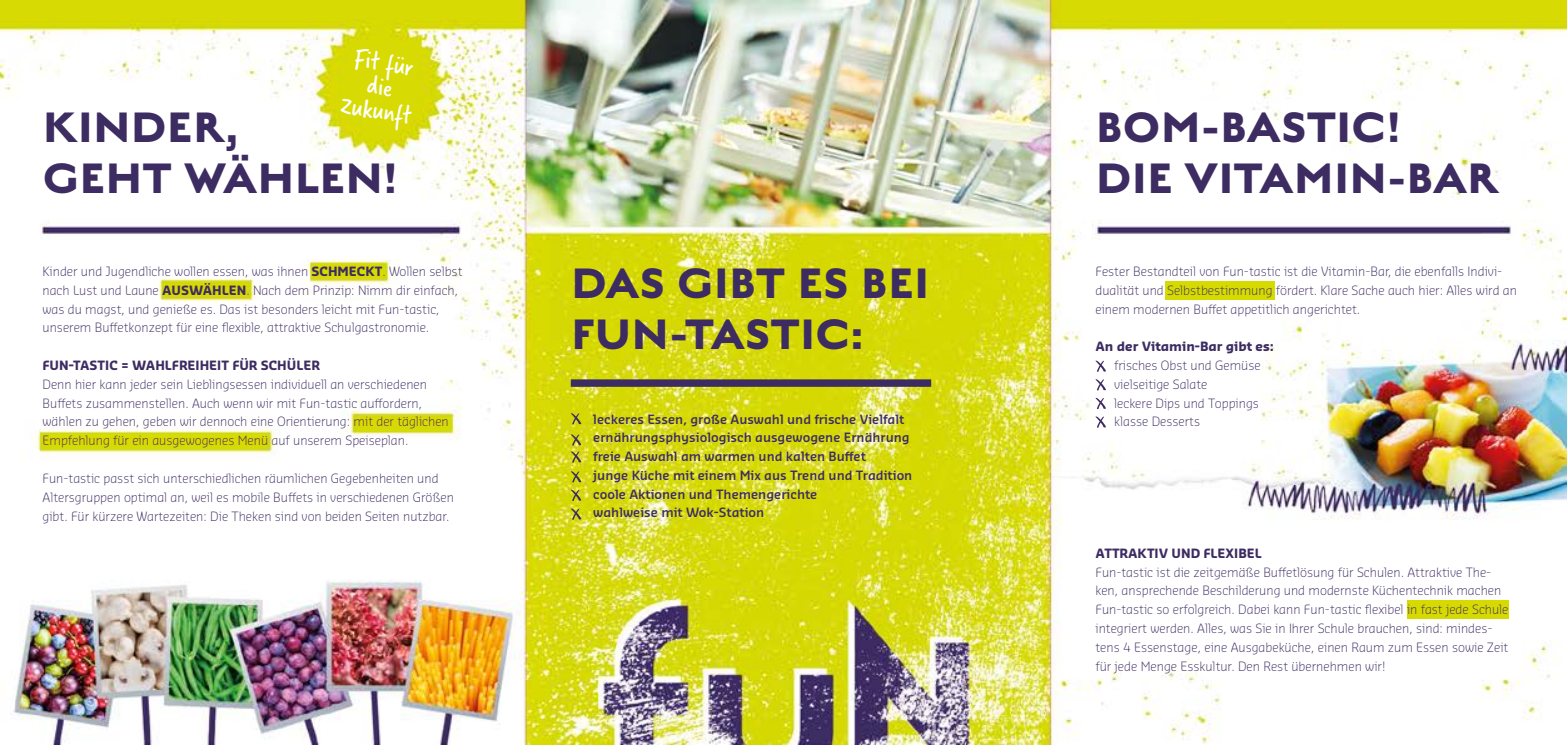
<style>
.page{position:relative;width:1567px;height:745px;background:#fff}
.page>*{position:absolute;margin:0;border:0;box-sizing:border-box;transform-origin:0 0}
.t1{font:700 47.5px/51.2px "English Grotesque";letter-spacing:-.01em;color:#3d2c62}
.t2{font:26.88px/24px "Verveine";color:#fff;text-align:center}
.t3{font:300 12.5px/18.8px "Sansa Pro";color:#3d2c62}
.t4{font:600 12.5px/18.8px "Sansa Pro";color:#3d2c62}
.t5{font:700 12.5px "Sansa Pro";color:#3d2c62}
.s1{font-weight:700}
</style>
<div class="page">
<img style="left:0;top:0;width:1566px;height:744px">
<div style="left:570px;top:379px;width:361px;height:7px;background:#3d2c62"></div>
<svg style="left:570px;top:413px;width:11px;height:11px"></svg>
<svg style="left:570px;top:434px;width:11px;height:11px"></svg>
<svg style="left:570px;top:451px;width:11px;height:11px"></svg>
<svg style="left:570px;top:471px;width:11px;height:11px"></svg>
<svg style="left:570px;top:489px;width:11px;height:12px"></svg>
<svg style="left:570px;top:508px;width:11px;height:11px"></svg>
<div style="left:1164px;top:281px;width:110px;height:18px;background:#d7da00"></div>
<div style="left:1406px;top:599px;width:102px;height:19px;background:#d7da00"></div>
<svg style="left:1094px;top:360px;width:12px;height:12px"></svg>
<svg style="left:1094px;top:379px;width:12px;height:11px"></svg>
<svg style="left:1094px;top:397px;width:12px;height:12px"></svg>
<svg style="left:1094px;top:416px;width:12px;height:11px"></svg>
<h2 class="t2" style="left:350px;top:45px;width:73px;rotate:9deg">Fit für die<br>Zukunft</h2>
<h1 class="t1" style="left:43px;top:102px;width:357px">KINDER,<br>GEHT WÄHLEN!</h1>
<p class="t3" style="left:43px;top:261px;width:421px">Kinder und Jugendliche wollen essen, was ihnen <span class="s1">SCHMECKT</span>. Wollen selbst nach Lust und Laune <span class="s1">AUSWÄHLEN</span>. Nach dem Prinzip: Nimm dir einfach, was du magst, und genieße es. Das ist besonders leicht mit Fun-tastic, unserem Buffetkonzept für eine flexible, attraktive Schulgastronomie.</p>
<p class="t5" style="left:43px;top:357px;width:279px">FUN-TASTIC = WAHLFREIHEIT FÜR SCHÜLER</p>
<p class="t3" style="left:43px;top:374px;width:408px">Denn hier kann jeder sein Lieblingsessen individuell an verschiedenen Buffets zusammenstellen. Auch wenn wir mit Fun-tastic auffordern, wählen zu gehen, geben wir dennoch eine Orientierung: mit der täglichen Empfehlung für ein ausgewogenes Menü auf unserem Speiseplan.</p>
<p class="t3" style="left:43px;top:468px;width:413px">Fun-tastic passt sich unterschiedlichen räumlichen Gegebenheiten und<br>Altersgruppen optimal an, weil es mobile Buffets in verschiedenen Größen gibt. Für kürzere Wartezeiten: Die Theken sind von beiden Seiten nutzbar.</p>
<h1 class="t1" style="left:1095px;top:102px;width:403px">BOM-BASTIC!<br>DIE VITAMIN-BAR</h1>
<h1 class="t1" style="left:570px;top:258px;width:360px">DAS GIBT ES BEI<br>FUN-TASTIC:</h1>
<p class="t3" style="left:1095px;top:261px;width:423px">Fester Bestandteil von Fun-tastic ist die Vitamin-Bar, die ebenfalls Indivi&shy;dualität und Selbstbestimmung fördert. Klare Sache auch hier: Alles wird an einem modernen Buffet appetitlich angerichtet.</p>
<p class="t5" style="left:1095px;top:338px;width:180px">An der Vitamin-Bar gibt es:</p>
<p class="t3" style="left:1114px;top:355px;width:148px">frisches Obst und Gemüse vielseitige Salate<br>leckere Dips und Toppings klasse Desserts</p>
<p class="t4" style="left:593px;top:409px;width:320px">leckeres Essen, große Auswahl und frische Vielfalt ernährungsphysiologisch ausgewogene Ernährung freie Auswahl am warmen und kalten Buffet<br>junge Küche mit einem Mix aus Trend und Tradition coole Aktionen und Themengerichte<br>wahlweise mit Wok-Station</p>
<p class="t5" style="left:1095px;top:544px;width:168px">ATTRAKTIV UND FLEXIBEL</p>
<p class="t3" style="left:1095px;top:561px;width:414px">Fun-tastic ist die zeitgemäße Buffetlösung für Schulen. Attraktive The&shy;ken, ansprechende Beschilderung und modernste Küchentechnik machen Fun-tastic so erfolgreich. Dabei kann Fun-tastic flexibel in fast jede Schule integriert werden. Alles, was Sie in Ihrer Schule brauchen, sind: mindes&shy;tens 4 Essenstage, eine Ausgabeküche, einen Raum zum Essen sowie Zeit für jede Menge Esskultur. Den Rest übernehmen wir!</p>
</div>
